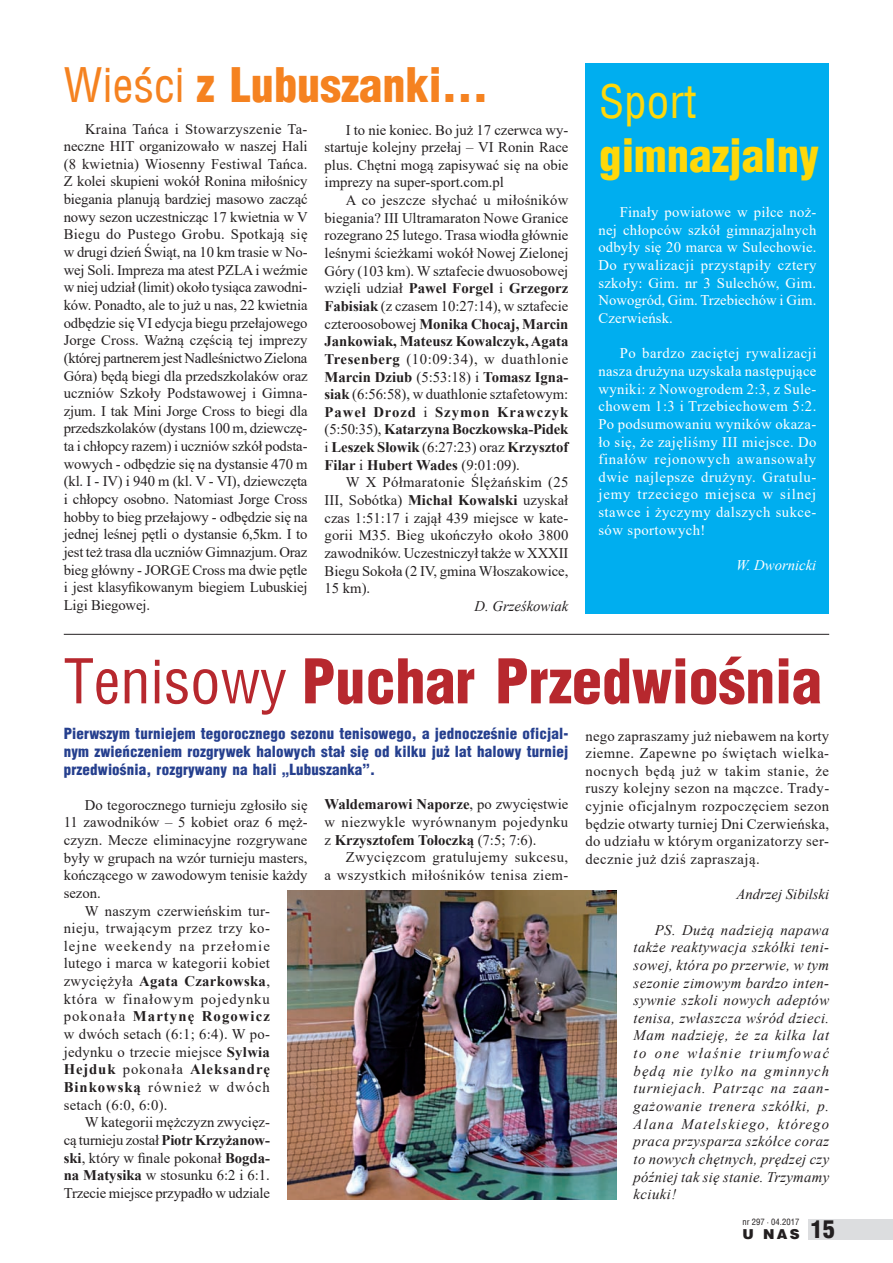
<style>
.page{position:relative;width:893px;height:1263px;background:#fff}
.page>*{position:absolute;margin:0;border:0;box-sizing:border-box;transform-origin:0 0}
.t1{font:900 60px "Switzerland Cond";color:#b7282e}
.t2{font:900 46.5px "Switzerland Cond";color:#f58220}
.t3{font:900 45px "Switzerland Cond";color:#ffd80a}
.t4{font:45px "Switzerland Condensed";color:#ffd80a}
.t5{font:900 24px "Switzerland Cond";color:#231f20}
.t6{font:900 15px/18px "Switzerland Cond";letter-spacing:.01em;color:#253f8e;text-align:justify}
.t7{font:14.7px/17.7px "Times New Roman";letter-spacing:.005em;color:#231f20;text-align:justify}
.t8{font:14.7px/17.7px "Times New Roman";letter-spacing:.025em;color:#fff;text-align:justify}
.t9{font:italic 14.7px/17.7px "Times New Roman";letter-spacing:.02em;color:#231f20;text-align:justify}
.t10{font:14.7px/17.7px "Times New Roman";letter-spacing:.03em;color:#231f20;text-align:right}
.t11{font:700 14.7px "Times New Roman";letter-spacing:.06em;color:#231f20}
.t12{font:14.7px "Times New Roman";letter-spacing:-.015em;color:#231f20}
.t13{font:italic 14.7px "Times New Roman";color:#231f20}
.t14{font:14.7px "Times New Roman";letter-spacing:.035em;color:#231f20}
.t15{font:700 14.7px "Times New Roman";letter-spacing:.025em;color:#231f20}
.t16{font:14.7px "Times New Roman";letter-spacing:.075em;color:#231f20}
.t17{font:14.7px "Times New Roman";letter-spacing:.06em;color:#231f20}
.t18{font:14.7px "Times New Roman";letter-spacing:.065em;color:#231f20}
.t19{font:italic 14.7px "Times New Roman";color:#fff}
.t20{font:900 13.65px "Switzerland";color:#231f20}
.t21{font:8.55px "Switzerland Condensed";letter-spacing:.01em;color:#231f20}
.s1{font-family:"Switzerland Condensed";font-weight:400}
.s2{font-weight:700}
.s3{font-weight:400}
</style>
<div class="page">
<div style="left:585px;top:64px;width:244px;height:550px;background:#00aeef"></div>
<img style="left:287px;top:891px;width:330px;height:308px">
<hr style="left:64px;top:634px;width:765px;height:1px;background:#231f20">
<div style="left:808px;top:1219px;width:85px;height:20px;background:#dcdddf"></div>
<h2 class="t2" style="left:64px;top:55px;width:426px"><span class="s1">Wieści</span> z Lubuszanki…</h2>
<p class="t7" style="left:64px;top:119px;width:246px;text-indent:21px">Kraina Tańca i Stowarzyszenie Ta&shy;neczne HIT organizowało w naszej Hali (8 kwietnia) Wiosenny Festiwal Tańca.<br>Z kolei skupieni wokół Ronina miłośnicy biegania planują bardziej masowo zacząć nowy sezon uczestnicząc 17 kwietnia w V Biegu do Pustego Grobu. Spotkają się w drugi dzień Świąt, na 10 km trasie w No&shy;wej Soli. Impreza ma atest PZLA i weźmie w niej udział (limit) około tysiąca zawodni&shy;ków. Ponadto, ale to już u nas, 22 kwietnia odbędzie się VI edycja biegu przełajowego Jorge Cross. Ważną częścią tej imprezy (której partnerem jest Nadleśnictwo Zielona Góra) będą biegi dla przedszkolaków oraz uczniów Szkoły Podstawowej i Gimna&shy;zjum. I tak Mini Jorge Cross to biegi dla przedszkolaków (dystans 100 m, dziewczę&shy;ta i chłopcy razem) i uczniów szkół podsta&shy;wowych - odbędzie się na dystansie 470 m (kl. I - IV) i 940 m (kl. V - VI), dziewczęta i chłopcy osobno. Natomiast Jorge Cross hobby to bieg przełajowy - odbędzie się na jednej leśnej pętli o dystansie 6,5km. I to jest też trasa dla uczniów Gimnazjum. Oraz bieg główny - JORGE Cross ma dwie pętle i jest klasyfikowanym biegiem Lubuskiej Ligi Biegowej.</p>
<p class="t7" style="left:325px;top:120px;width:245px;text-indent:21px">I to nie koniec. Bo już 17 czerwca wy&shy;startuje kolejny przełaj – VI Ronin Race plus. Chętni mogą zapisywać się na obie imprezy na super-sport.com.pl</p>
<p class="t7" style="left:325px;top:191px;width:245px;text-indent:21px">A co jeszcze słychać u miłośników biegania? III Ultramaraton Nowe Granice rozegrano 25 lutego. Trasa wiodła głównie leśnymi ścieżkami wokół Nowej Zielonej Góry (103 km). W sztafecie dwuosobowej wzięli udział <span class="s2">Pawel Forgel</span> i <span class="s2">Grzegorz Fabisiak</span> (z czasem 10:27:14), w sztafecie czteroosobowej <span class="s2">Monika Chocaj, Marcin Jankowiak, Mateusz Kowalczyk, Agata Tresenberg</span> (10:09:34), w duathlonie <span class="s2">Marcin Dziub</span> (5:53:18) i <span class="s2">Tomasz Igna&shy;siak</span> (6:56:58), w duathlonie sztafetowym:<br><span class="s2">Paweł Drozd</span> i <span class="s2">Szymon Krawczyk </span>(5:50:35), <span class="s2">Katarzyna Boczkowska-Pidek </span>i <span class="s2">Leszek Słowik</span> (6:27:23) oraz <span class="s2">Krzysztof Filar</span> i <span class="s2">Hubert Wades</span> (9:01:09).</p>
<p class="t7" style="left:325px;top:473px;width:245px;text-indent:21px">W X Półmaratonie Ślężańskim (25<br>III, Sobótka) <span class="s2">Michał Kowalski</span> uzyskał czas 1:51:17 i zajął 439 miejsce w kate&shy;gorii M35. Bieg ukończyło około 3800 zawodników. Uczestniczył także w XXXII Biegu Sokoła (2 IV, gmina Włoszakowice, 15 km).</p>
<p class="t13" style="left:474px;top:596px;width:95px">D. Grześkowiak</p>
<h3 class="t4" style="left:599px;top:75px;width:99px">Sport</h3>
<h3 class="t3" style="left:599px;top:127px;width:221px">gimnazjalny</h3>
<p class="t8" style="left:598px;top:203px;width:219px;text-indent:21px">Finały powiatowe w piłce noż&shy;nej chłopców szkół gimnazjalnych odbyły się 20 marca w Sulechowie.<br>Do rywalizacji przystąpiły cztery szkoły: Gim. nr 3 Sulechów, Gim.<br>Nowogród, Gim. Trzebiechów i Gim.<br>Czerwieńsk.</p>
<p class="t8" style="left:598px;top:344px;width:220px;text-indent:21px">Po bardzo zaciętej rywalizacji nasza drużyna uzyskała następujące wyniki: z Nowogrodem 2:3, z Sule&shy;chowem 1:3 i Trzebiechowem 5:2.<br>Po podsumowaniu wyników okaza&shy;ło się, że zajęliśmy III miejsce. Do finałów rejonowych awansowały dwie najlepsze drużyny. Gratulu&shy;jemy trzeciego miejsca w silnej stawce i życzymy dalszych sukce&shy;sów sportowych!</p>
<p class="t19" style="left:736px;top:555px;width:82px">W. Dwornicki</p>
<h1 class="t1" style="left:64px;top:643px;width:760px"><span class="s1">Tenisowy</span> Puchar Przedwiośnia</h1>
<p class="t6" style="left:64px;top:724px;width:506px">Pierwszym turniejem tegorocznego sezonu tenisowego, a jednocześnie oficjal&shy;nym zwieńczeniem rozgrywek halowych stał się od kilku już lat halowy turniej przedwiośnia, rozgrywany na hali „Lubuszanka”.</p>
<p class="t7" style="left:325px;top:795px;width:245px"><span class="s2">Waldemarowi Naporze</span>, po zwycięstwie w niezwykle wyrównanym pojedynku z <span class="s2">Krzysztofem Tołoczką</span> (7:5; 7:6).</p>
<p class="t10" style="left:325px;top:848px;width:245px">Zwycięzcom gratulujemy sukcesu,<br>a wszystkich miłośników tenisa ziem-</p>
<p class="t7" style="left:85px;top:795px;width:224px">Do tegorocznego turnieju zgłosiło się</p>
<p class="t7" style="left:64px;top:813px;width:245px">11 zawodników – 5 kobiet oraz 6 męż-</p>
<p class="t7" style="left:64px;top:831px;width:245px">czyzn. Mecze eliminacyjne rozgrywane</p>
<p class="t7" style="left:64px;top:848px;width:245px">były w grupach na wzór turnieju masters,</p>
<p class="t7" style="left:64px;top:866px;width:245px">kończącego w zawodowym tenisie każdy</p>
<p class="t7" style="left:64px;top:884px;width:39px">sezon.</p>
<p class="t7" style="left:85px;top:901px;width:186px">W naszym czerwieńskim tur-</p>
<p class="t14" style="left:64px;top:918px;width:208px">nieju, trwającym przez trzy ko-</p>
<p class="t16" style="left:64px;top:935px;width:208px">lejne weekendy na przełomie</p>
<p class="t7" style="left:64px;top:954px;width:208px">lutego i marca w kategorii kobiet</p>
<p class="t15" style="left:64px;top:970px;width:208px"><span class="s3">zwyciężyła</span> Agata Czarkowska<span class="s3">,</span></p>
<p class="t17" style="left:64px;top:988px;width:208px">która w finałowym pojedynku</p>
<p class="t11" style="left:64px;top:1006px;width:208px"><span class="s3">pokonała</span> Martynę Rogowicz</p>
<p class="t7" style="left:64px;top:1025px;width:208px">w dwóch setach (6:1; 6:4). W po-</p>
<p class="t7" style="left:64px;top:1042px;width:208px">jedynku o trzecie miejsce <span class="s2">Sylwia</span></p>
<p class="t11" style="left:64px;top:1059px;width:208px">Hejduk <span class="s3">pokonała</span> Aleksandrę</p>
<p class="t18" style="left:64px;top:1077px;width:208px"><span class="s2">Binkowską</span> również w dwóch</p>
<p class="t7" style="left:64px;top:1095px;width:105px">setach (6:0, 6:0).</p>
<p class="t7" style="left:85px;top:1113px;width:186px">W kategorii mężczyzn zwycięz-</p>
<p class="t12" style="left:64px;top:1129px;width:208px">cą turnieju został <span class="s2">Piotr Krzyżanow-</span></p>
<p class="t7" style="left:64px;top:1148px;width:208px"><span class="s2">ski</span>, który w finale pokonał <span class="s2">Bogda-</span></p>
<p class="t7" style="left:64px;top:1166px;width:208px"><span class="s2">na Matysika</span> w stosunku 6:2 i 6:1.</p>
<p class="t7" style="left:64px;top:1183px;width:208px">Trzecie miejsce przypadło w udziale</p>
<p class="t7" style="left:585px;top:726px;width:245px">nego zapraszamy już niebawem na korty ziemne. Zapewne po świętach wielka&shy;nocnych będą już w takim stanie, że ruszy kolejny sezon na mączce. Trady&shy;cyjnie oficjalnym rozpoczęciem sezon będzie otwarty turniej Dni Czerwieńska, do udziału w którym organizatorzy ser&shy;decznie już dziś zapraszają.</p>
<p class="t13" style="left:736px;top:884px;width:94px">Andrzej Sibilski</p>
<p class="t9" style="left:634px;top:920px;width:197px;text-indent:21px">PS. Dużą nadzieją napawa także reaktywacja szkółki teni&shy;sowej, która po przerwie, w tym sezonie zimowym bardzo inten&shy;sywnie szkoli nowych adeptów tenisa, zwłaszcza wśród dzieci.<br>Mam nadzieję, że za kilka lat to one właśnie triumfować będą nie tylko na gminnych turniejach. Patrząc na zaan&shy;gażowanie trenera szkółki, p.<br>Alana Matelskiego, którego praca przysparza szkółce coraz to nowych chętnych, prędzej czy później tak się stanie. Trzymamy kciuki!</p>
<h3 class="t5" style="left:811px;top:1214px;width:25px">15</h3>
<p class="t21" style="left:742px;top:1217px;width:59px">nr 297 • 04.2017</p>
<p class="t20" style="left:742px;top:1226px;width:59px">U NAS</p>
</div>
